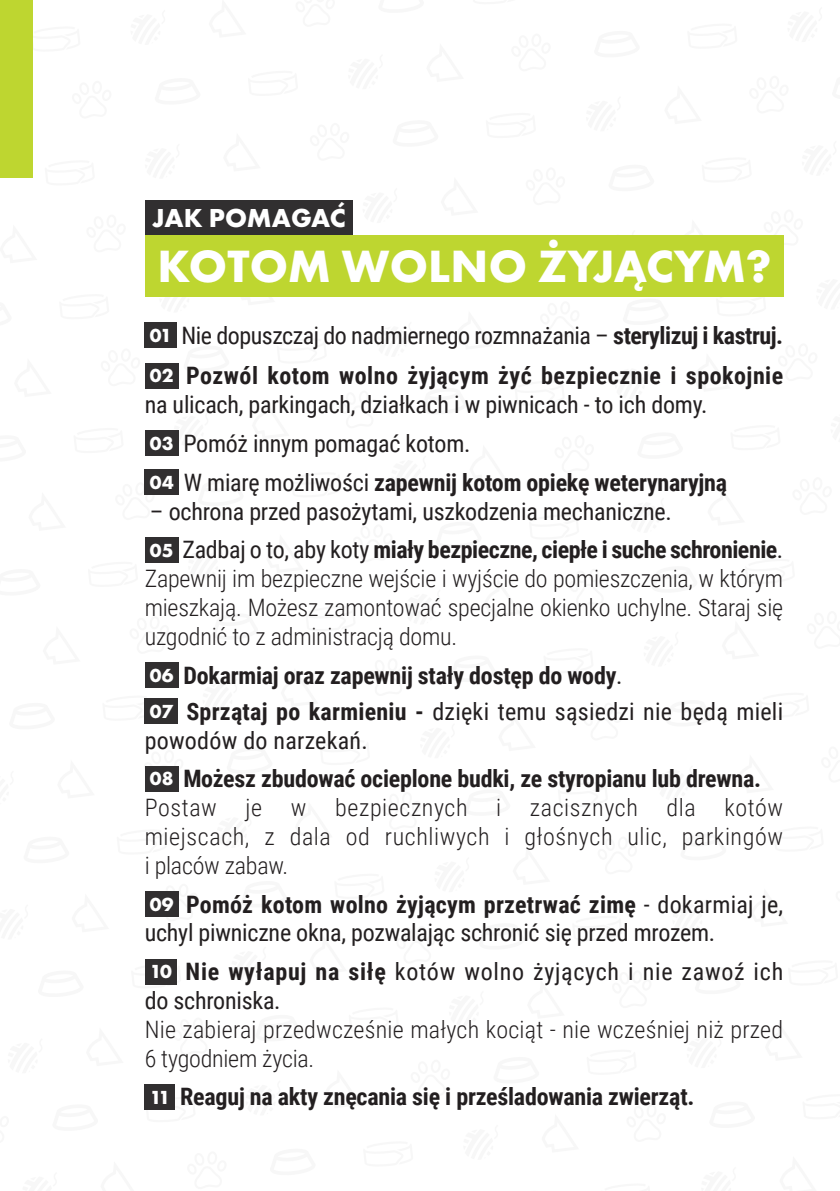
<style>
.page{position:relative;width:840px;height:1191px;background:#fff}
.page>*{position:absolute;margin:0;border:0;box-sizing:border-box;transform-origin:0 0}
.t1{font:47px "Futura PT Bold";letter-spacing:.005em;color:#fff}
.t2{font:27px "Futura PT Bold";color:#fff}
.t3{font:24px/38.8px "Roboto Condensed";letter-spacing:-.01em;color:#231f20}
.t4{font:300 24px/28.8px "Roboto Condensed";letter-spacing:.01em;color:#231f20;text-align:justify}
.t5{font:700 24px/36px "Roboto Condensed";letter-spacing:-.01em;color:#231f20}
.t6{font:700 24px/40.8px "Roboto Condensed";letter-spacing:.02em;color:#231f20}
.t7{font:24px/28.8px "Roboto Condensed";letter-spacing:.03em;color:#231f20}
.s1{font-family:"Futura PT Bold";font-weight:400;font-size:19.6px;color:#fff}
.s2{font-weight:400}
.s3{font-family:"Futura PT Bold";font-size:19.6px;color:#fff}
.s4{font-weight:700}
</style>
<div class="page">
<svg style="left:600px;top:235px;width:35px;height:1px"></svg>
<svg style="left:678px;top:235px;width:37px;height:1px"></svg>
<svg style="left:763px;top:235px;width:21px;height:12px"></svg>
<svg style="left:173px;top:430px;width:6px;height:16px"></svg>
<svg style="left:144px;top:482px;width:1px;height:13px"></svg>
<svg style="left:144px;top:698px;width:1px;height:23px"></svg>
<svg style="left:178px;top:766px;width:1px;height:21px"></svg>
<svg style="left:178px;top:891px;width:1px;height:26px"></svg>
<svg style="left:145px;top:962px;width:32px;height:23px"></svg>
<svg style="left:145px;top:1109px;width:30px;height:1px"></svg>
<div style="left:145px;top:201px;width:207px;height:35px;background:#312f30"></div>
<div style="left:145px;top:236px;width:637px;height:61px;background:#bed630"></div>
<div style="left:145px;top:322px;width:32px;height:26px;background:#312f30"></div>
<div style="left:145px;top:363px;width:33px;height:26px;background:#312f30"></div>
<div style="left:145px;top:431px;width:33px;height:25px;background:#312f30"></div>
<div style="left:145px;top:469px;width:34px;height:26px;background:#312f30"></div>
<div style="left:145px;top:537px;width:33px;height:26px;background:#312f30"></div>
<div style="left:145px;top:662px;width:33px;height:26px;background:#312f30"></div>
<div style="left:145px;top:698px;width:33px;height:26px;background:#312f30"></div>
<div style="left:145px;top:766px;width:33px;height:25px;background:#312f30"></div>
<div style="left:145px;top:891px;width:33px;height:26px;background:#312f30"></div>
<div style="left:145px;top:959px;width:31px;height:25px;background:#312f30"></div>
<div style="left:145px;top:1084px;width:30px;height:25px;background:#312f30"></div>
<div style="left:0;top:0;width:33px;height:177px;background:#bed630"></div>
<p class="t2" style="left:152px;top:201px;width:195px">JAK POMAGAĆ</p>
<h1 class="t1" style="left:157px;top:236px;width:615px">KOTOM WOLNO ŻYJĄCYM?</h1>
<p class="t6" style="left:150px;top:314px;width:634px"><span class="s1">01</span> <span class="s2">Nie dopuszczaj do nadmiernego rozmnażania –</span> sterylizuj i kastruj.<br><span class="s1">02</span> Pozwól kotom wolno żyjącym żyć bezpiecznie i spokojnie</p>
<p class="t3" style="left:145px;top:384px;width:583px">na ulicach, parkingach, działkach i w piwnicach - to ich domy.<br><span class="s3">03</span> Pomóż innym pomagać kotom.<br><span class="s3">04</span> W miarę możliwości <span class="s4">zapewnij kotom opiekę weterynaryjną</span></p>
<p class="t3" style="left:150px;top:491px;width:634px">– ochrona przed pasożytami, uszkodzenia mechaniczne.<br><span class="s3">05</span> Zadbaj o to, aby koty <span class="s4">miały bezpieczne, ciepłe i suche schronienie</span>.</p>
<p class="t4" style="left:145px;top:563px;width:639px">Zapewnij im bezpieczne wejście i wyjście do pomieszczenia, w którym mieszkają. Możesz zamontować specjalne okienko uchylne. Staraj się uzgodnić to z administracją domu.</p>
<p class="t5" style="left:150px;top:656px;width:634px"><span class="s1">06</span> Dokarmiaj oraz zapewnij stały dostęp do wody<span class="s2">.<br></span><span class="s1">07</span> Sprzątaj po karmieniu - <span class="s2">dzięki temu sąsiedzi nie będą mieli</span></p>
<p class="t5" style="left:145px;top:719px;width:617px;line-height:38.8px"><span class="s2">powodów do narzekań.<br></span><span class="s1">08</span> Możesz zbudować ocieplone budki, ze styropianu lub drewna.</p>
<p class="t4" style="left:145px;top:792px;width:639px">Postaw je w bezpiecznych i zacisznych dla kotów miejscach, z dala od ruchliwych i głośnych ulic, parkingów i placów zabaw.</p>
<p class="t3" style="left:145px;top:888px;width:639px;line-height:28.8px"><span class="s3">09</span> <span class="s4">Pomóż kotom wolno żyjącym przetrwać zimę</span> - dokarmiaj je, uchyl piwniczne okna, pozwalając schronić się przed mrozem.</p>
<p class="t7" style="left:145px;top:956px;width:639px"><span class="s3">10</span> <span class="s4">Nie wyłapuj na siłę</span> kotów wolno żyjących i nie zawoź ich do schroniska.</p>
<p class="t4" style="left:145px;top:1014px;width:639px">Nie zabieraj przedwcześnie małych kociąt - nie wcześniej niż przed<br>6 tygodniem życia.</p>
<p class="t5" style="left:150px;top:1078px;width:545px"><span class="s1">11</span> Reaguj na akty znęcania się i prześladowania zwierząt.</p>
</div>
